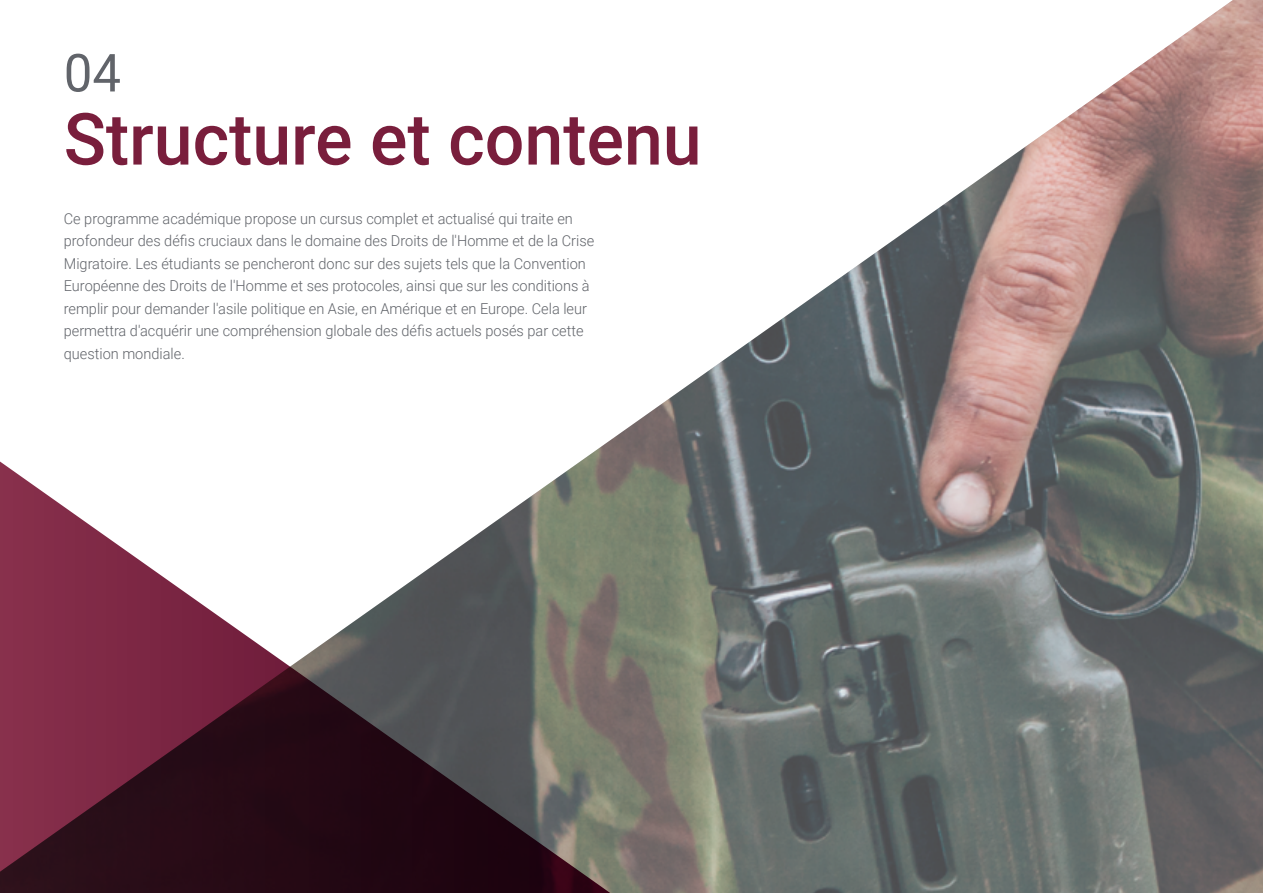
<style>
.page{position:relative;width:1263px;height:893px;background:#fff}
.page>*{position:absolute;margin:0;border:0;box-sizing:border-box;transform-origin:0 0}
.t1{font:500 72px "Roboto";color:#791e3c}
.t2{font:52.5px "Roboto";color:#61646a}
.t3{font:300 15px/22.5px "Roboto";color:#61646a}
</style>
<div class="page">
<img style="left:602px;top:0;width:661px;height:893px">
<svg style="left:0;top:446px;width:640px;height:447px"></svg>
<h2 class="t2" style="left:64px;top:36px;width:59px">04</h2>
<h1 class="t1" style="left:64px;top:89px;width:639px">Structure et contenu</h1>
<p class="t3" style="left:64px;top:207px;width:532px">Ce programme académique propose un cursus complet et actualisé qui traite en profondeur des défis cruciaux dans le domaine des Droits de l'Homme et de la Crise Migratoire. Les étudiants se pencheront donc sur des sujets tels que la Convention Européenne des Droits de l'Homme et ses protocoles, ainsi que sur les conditions à remplir pour demander l'asile politique en Asie, en Amérique et en Europe. Cela leur permettra d'acquérir une compréhension globale des défis actuels posés par cette question mondiale.</p>
</div>
